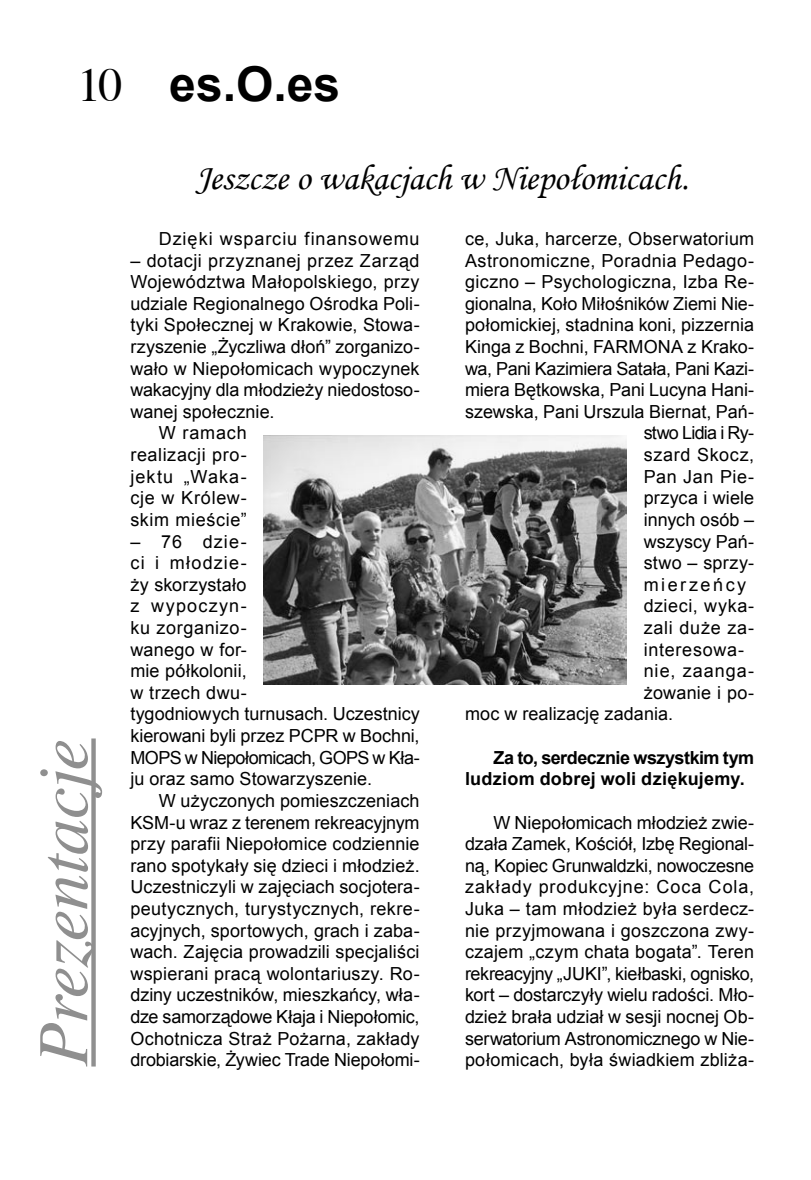
<style>
.page{position:relative;width:811px;height:1180px;background:#fff}
.page>*{position:absolute;margin:0;border:0;box-sizing:border-box;transform-origin:0 0}
.t1{font:italic 72px "Toronto";letter-spacing:-.02em;color:#8f8f8f}
.t2{font:700 48px "Arial";color:#000}
.tytul{font:36px "Monotype Corsiva";color:#000}
.tekst1{font:18px/21.6px "Arial";letter-spacing:.01em;color:#000;text-align:justify}
.tekst1-2{font:700 18px/21.6px "Arial";color:#000}
.tekst1-3{font:18px "Arial";letter-spacing:.04em;color:#000}
.tekst1-4{font:18px "Arial";letter-spacing:-.02em;color:#000}
.tekst1-5{font:18px "Arial";letter-spacing:.05em;color:#000}
.tekst1-6{font:18px "Arial";letter-spacing:.03em;color:#000}
.tekst1-7{font:18px "Arial";letter-spacing:-.04em;color:#000}
.tekst1-8{font:18px "Arial";letter-spacing:.055em;color:#000}
.tekst1-9{font:18px "Arial";letter-spacing:.14em;color:#000}
.s1{font-family:"Toronto";font-weight:400}
</style>
<div class="page">
<div style="left:91px;top:738px;width:5px;height:328px;background:#8f8f8f"></div>
<img style="left:264px;top:436px;width:362px;height:248px">
<h2 class="t2" style="left:77px;top:51px;width:264px"><span class="s1">10</span> es.O.es</h2>
<p class="t1" style="left:24px;top:1066px;width:329px;rotate:-90deg">Prezentacje</p>
<p class="tytul" style="left:195px;top:156px;width:495px">Jeszcze o wakacjach w Niepołomicach.</p>
<p class="tekst1-5" style="left:159px;top:226px;width:262px">Dzięki wsparciu finansowemu</p>
<p class="tekst1" style="left:130px;top:249px;width:291px">– dotacji przyznanej przez Zarząd Województwa Małopolskiego, przy udziale Regionalnego Ośrodka Poli&shy;tyki Społecznej w Krakowie, Stowa&shy;rzyszenie „Życzliwa dłoń” zorganizo&shy;wało w Niepołomicach wypoczynek wakacyjny dla młodzieży niedostoso&shy;wanej społecznie.</p>
<p class="tekst1" style="left:130px;top:422px;width:118px;text-indent:28px">W ramach realizacji pro&shy;jektu „Waka&shy;cje w Królew&shy;skim mieście”</p>
<p class="tekst1" style="left:130px;top:530px;width:291px;text-align:left">– 76 dzie-<br>ci i młodzie-<br>ży skorzystało<br>z wypoczyn-<br>ku zorganizo-<br>wanego w for-<br>mie półkolonii,<br>w trzech dwu-<br>tygodniowych turnusach. Uczestnicy kierowani byli przez PCPR w Bochni,<br>MOPS w Niepołomicach, GOPS w Kła&shy;ju oraz samo Stowarzyszenie.</p>
<p class="tekst1" style="left:130px;top:789px;width:291px;text-indent:28px">W użyczonych pomieszczeniach KSM-u wraz z terenem rekreacyjnym przy parafii Niepołomice codziennie rano spotykały się dzieci i młodzież.<br>Uczestniczyli w zajęciach socjotera&shy;peutycznych, turystycznych, rekre&shy;acyjnych, sportowych, grach i zaba&shy;wach. Zajęcia prowadzili specjaliści wspierani pracą wolontariuszy. Ro&shy;dziny uczestników, mieszkańcy, wła&shy;dze samorządowe Kłaja i Niepołomic, Ochotnicza Straż Pożarna, zakłady drobiarskie, Żywiec Trade Niepołomi-</p>
<p class="tekst1" style="left:465px;top:228px;width:291px">ce, Juka, harcerze, Obserwatorium</p>
<p class="tekst1" style="left:465px;top:249px;width:291px">Astronomiczne, Poradnia Pedago-</p>
<p class="tekst1" style="left:465px;top:271px;width:291px">giczno – Psychologiczna, Izba Re-</p>
<p class="tekst1" style="left:465px;top:292px;width:291px">gionalna, Koło Miłośników Ziemi Nie-</p>
<p class="tekst1" style="left:465px;top:314px;width:291px">połomickiej, stadnina koni, pizzernia</p>
<p class="tekst1" style="left:465px;top:336px;width:291px">Kinga z Bochni, FARMONA z Krako-</p>
<p class="tekst1-4" style="left:465px;top:356px;width:291px">wa, Pani Kazimiera Satała, Pani Kazi-</p>
<p class="tekst1" style="left:465px;top:379px;width:291px">miera Bętkowska, Pani Lucyna Hani-</p>
<p class="tekst1" style="left:465px;top:400px;width:291px">szewska, Pani Urszula Biernat, Pań-</p>
<p class="tekst1-7" style="left:643px;top:421px;width:112px">stwo Lidia i Ry-</p>
<p class="tekst1-3" style="left:643px;top:442px;width:112px">szard Skocz,</p>
<p class="tekst1-6" style="left:643px;top:464px;width:112px">Pan Jan Pie-</p>
<p class="tekst1" style="left:643px;top:487px;width:112px">przyca i wiele</p>
<p class="tekst1" style="left:643px;top:508px;width:112px">innych osób –</p>
<p class="tekst1" style="left:643px;top:530px;width:112px">wszyscy Pań-</p>
<p class="tekst1" style="left:643px;top:552px;width:112px">stwo – sprzy-</p>
<p class="tekst1-9" style="left:643px;top:572px;width:104px">mierzeńcy</p>
<p class="tekst1-6" style="left:643px;top:593px;width:112px">dzieci, wyka-</p>
<p class="tekst1-3" style="left:643px;top:615px;width:112px">zali duże za-</p>
<p class="tekst1-3" style="left:643px;top:637px;width:102px">interesowa-</p>
<p class="tekst1-8" style="left:643px;top:658px;width:112px">nie, zaanga-</p>
<p class="tekst1" style="left:643px;top:681px;width:112px">żowanie i po-</p>
<p class="tekst1" style="left:465px;top:703px;width:210px">moc w realizację zadania.</p>
<p class="tekst1-2" style="left:465px;top:746px;width:291px;text-indent:28px">Za to, serdecznie wszystkim tym ludziom dobrej woli dziękujemy.</p>
<p class="tekst1" style="left:465px;top:811px;width:291px;text-indent:28px">W Niepołomicach młodzież zwie&shy;dzała Zamek, Kościół, Izbę Regional&shy;ną, Kopiec Grunwaldzki, nowoczesne zakłady produkcyjne: Coca Cola, Juka – tam młodzież była serdecz&shy;nie przyjmowana i goszczona zwy&shy;czajem „czym chata bogata”. Teren rekreacyjny „JUKI”, kiełbaski, ognisko, kort – dostarczyły wielu radości. Mło&shy;dzież brała udział w sesji nocnej Ob&shy;serwatorium Astronomicznego w Nie&shy;połomicach, była świadkiem zbliża-</p>
</div>
